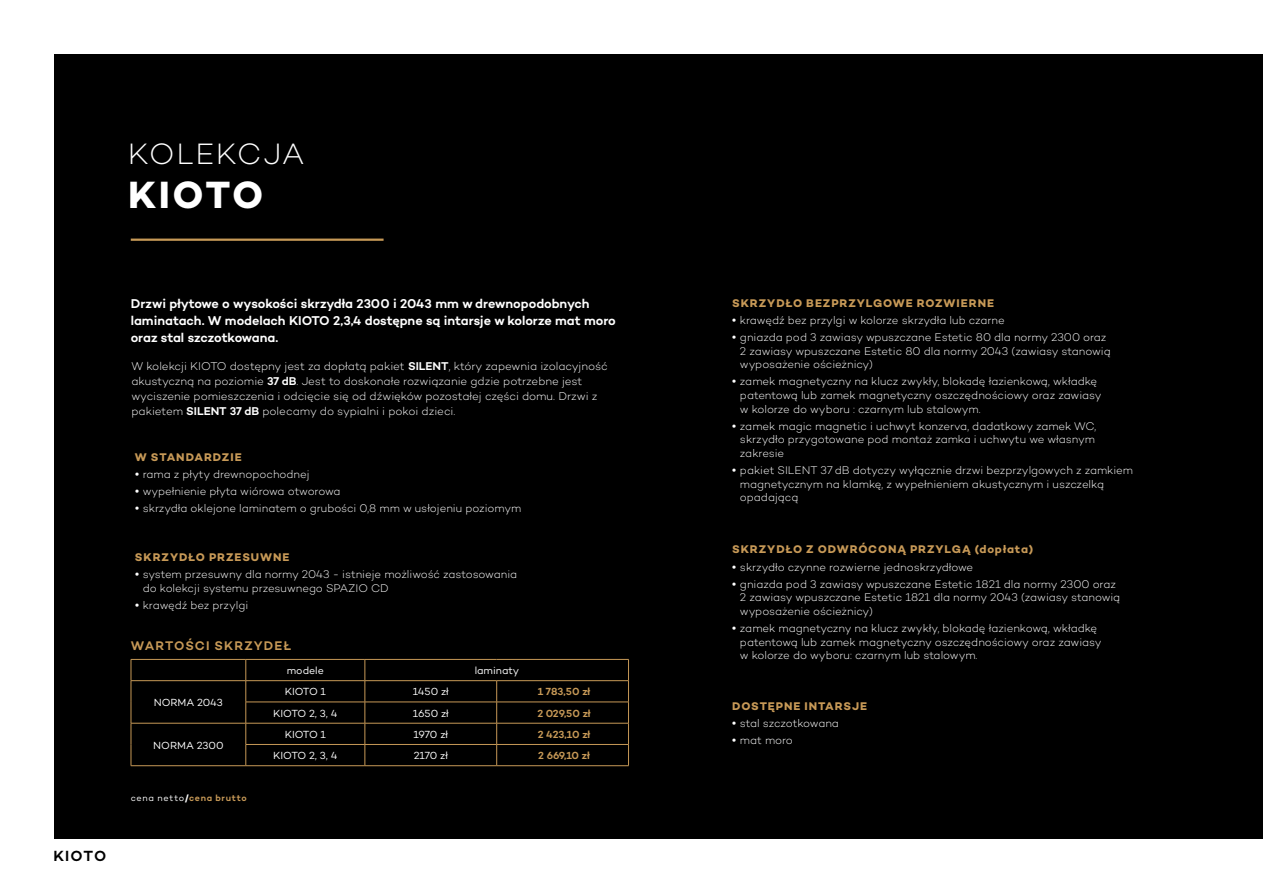
<style>
.page{position:relative;width:1263px;height:893px;background:#fff}
.page>*{position:absolute;margin:0;border:0;box-sizing:border-box;transform-origin:0 0}
.t1{font:700 38.7px "Campton";letter-spacing:.055em;color:#fff}
.t2{font:300 30px "Campton";letter-spacing:.04em;color:#fff}
.t3{font:600 15px "Campton";letter-spacing:.065em;color:#000}
.t4{font:600 13.05px/17px "Campton";letter-spacing:-.005em;color:#fff}
.t5{font:600 12.75px "Campton";letter-spacing:.085em;color:#c79957}
.t6{font:300 11.55px/15px "Campton";letter-spacing:-.005em;color:#fff}
.t7{font:300 11.25px/13.6px "Campton";letter-spacing:-.005em;color:#fff}
.t8{font:700 11.25px "Campton";letter-spacing:.08em;color:#c79957}
.t9{font:10.5px "Campton";color:#fff}
.t10{font:600 10.5px "Campton";color:#c79957}
.t11{font:600 9px "Campton";letter-spacing:.075em;color:#c79957}
.s1{font-weight:600}
.s2{font-family:"Futura PT";font-weight:500}
.s3{font-weight:400;color:#fff}
.s4{font-weight:700;color:#fff}
</style>
<div class="page">
<div style="left:54px;top:54px;width:1209px;height:785px;background:#000"></div>
<hr style="left:131px;top:239px;width:253px;height:2px;background:#c79957">
<hr style="left:131px;top:659px;width:115px;height:1px;background:#c79957">
<hr style="left:246px;top:659px;width:119px;height:1px;background:#c79957">
<hr style="left:365px;top:659px;width:132px;height:1px;background:#c79957">
<hr style="left:497px;top:659px;width:132px;height:1px;background:#c79957">
<hr style="left:131px;top:680px;width:115px;height:1px;background:#c79957">
<hr style="left:246px;top:680px;width:119px;height:1px;background:#c79957">
<hr style="left:365px;top:680px;width:132px;height:1px;background:#c79957">
<hr style="left:497px;top:680px;width:132px;height:1px;background:#c79957">
<hr style="left:246px;top:702px;width:119px;height:1px;background:#c79957">
<hr style="left:365px;top:702px;width:132px;height:1px;background:#c79957">
<hr style="left:497px;top:702px;width:132px;height:1px;background:#c79957">
<hr style="left:131px;top:723px;width:115px;height:1px;background:#c79957">
<hr style="left:246px;top:723px;width:119px;height:1px;background:#c79957">
<hr style="left:365px;top:723px;width:132px;height:1px;background:#c79957">
<hr style="left:497px;top:723px;width:132px;height:1px;background:#c79957">
<svg style="left:131px;top:660px;width:1px;height:105px"></svg>
<hr style="left:246px;top:744px;width:119px;height:1px;background:#c79957">
<svg style="left:246px;top:660px;width:1px;height:105px"></svg>
<hr style="left:365px;top:744px;width:132px;height:1px;background:#c79957">
<svg style="left:365px;top:660px;width:1px;height:105px"></svg>
<hr style="left:497px;top:744px;width:132px;height:1px;background:#c79957">
<svg style="left:496px;top:681px;width:1px;height:84px"></svg>
<svg style="left:628px;top:660px;width:1px;height:105px"></svg>
<hr style="left:131px;top:765px;width:115px;height:1px;background:#c79957">
<hr style="left:246px;top:765px;width:119px;height:1px;background:#c79957">
<hr style="left:365px;top:765px;width:132px;height:1px;background:#c79957">
<hr style="left:497px;top:765px;width:132px;height:1px;background:#c79957">
<h2 class="t2" style="left:128px;top:136px;width:178px">KOLEKCJA</h2>
<h1 class="t1" style="left:128px;top:170px;width:137px">KIOTO</h1>
<h3 class="t3" style="left:53px;top:846px;width:54px">KIOTO</h3>
<p class="t4" style="left:131px;top:295px;width:487px">Drzwi płytowe o wysokości skrzydła 2300 i 2043 mm w drewnopodobnych laminatach. W modelach KIOTO 2,3,4 dostępne są intarsje w kolorze mat moro oraz stal szczotkowana.</p>
<p class="t6" style="left:131px;top:358px;width:478px">W kolekcji KIOTO dostępny jest za dopłatą pakiet <span class="s1">SILENT</span>, który zapewnia izolacyjność akustyczną na poziomie <span class="s1">37 dB</span>. Jest to doskonałe rozwiązanie gdzie potrzebne jest wyciszenie pomieszczenia i odcięcie się od dźwięków pozostałej części domu. Drzwi z pakietem <span class="s1">SILENT 37 dB</span> polecamy do sypialni i pokoi dzieci.</p>
<p class="t8" style="left:135px;top:450px;width:108px">W STANDARDZIE</p>
<p class="t7" style="left:131px;top:467px;width:180px"><span class="s2">•</span>rama z płyty drewnopochodnej</p>
<p class="t7" style="left:131px;top:484px;width:211px"><span class="s2">•</span>wypełnienie płyta wiórowa otworowa</p>
<p class="t7" style="left:131px;top:502px;width:391px"><span class="s2">•</span>skrzydła oklejone laminatem o grubości 0,8 mm w usłojeniu poziomym</p>
<p class="t8" style="left:135px;top:550px;width:156px">SKRZYDŁO PRZESUWNE</p>
<p class="t7" style="left:143px;top:567px;width:376px;text-indent:-11px"><span class="s2">•</span>system przesuwny dla normy 2043 - istnieje możliwość zastosowania do kolekcji systemu przesuwnego SPAZIO CD</p>
<p class="t7" style="left:131px;top:598px;width:118px"><span class="s2">•</span>krawędź bez przylgi</p>
<p class="t5" style="left:131px;top:637px;width:162px">WARTOŚCI SKRZYDEŁ</p>
<p class="t9" style="left:287px;top:664px;width:38px">modele</p>
<p class="t9" style="left:475px;top:664px;width:46px">laminaty</p>
<p class="t9" style="left:154px;top:696px;width:71px">NORMA 2043</p>
<p class="t9" style="left:285px;top:685px;width:43px">KIOTO 1</p>
<p class="t9" style="left:413px;top:685px;width:38px">1450 zł</p>
<p class="t10" style="left:538px;top:685px;width:54px">1 783,50 zł</p>
<p class="t9" style="left:273px;top:706px;width:66px">KIOTO 2, 3, 4</p>
<p class="t9" style="left:413px;top:706px;width:38px">1650 zł</p>
<p class="t10" style="left:537px;top:706px;width:55px">2 029,50 zł</p>
<p class="t9" style="left:153px;top:738px;width:72px">NORMA 2300</p>
<p class="t11" style="left:131px;top:792px;width:118px"><span class="s3">cena netto</span><span class="s4">/</span>cena brutto</p>
<p class="t9" style="left:285px;top:728px;width:43px">KIOTO 1</p>
<p class="t9" style="left:414px;top:728px;width:36px">1970 zł</p>
<p class="t10" style="left:538px;top:728px;width:54px">2 423,10 zł</p>
<p class="t9" style="left:273px;top:749px;width:66px">KIOTO 2, 3, 4</p>
<p class="t9" style="left:414px;top:749px;width:36px">2170 zł</p>
<p class="t10" style="left:538px;top:749px;width:53px">2 669,10 zł</p>
<p class="t8" style="left:732px;top:296px;width:263px">SKRZYDŁO BEZPRZYLGOWE ROZWIERNE</p>
<p class="t7" style="left:729px;top:313px;width:278px"><span class="s2">•</span>krawędź bez przylgi w kolorze skrzydła lub czarne</p>
<p class="t7" style="left:740px;top:330px;width:372px;text-indent:-11px"><span class="s2">•</span>gniazda pod 3 zawiasy wpuszczane Estetic 80 dla normy 2300 oraz<br>2 zawiasy wpuszczane Estetic 80 dla normy 2043 (zawiasy stanowią wyposażenie ościeżnicy)</p>
<p class="t7" style="left:740px;top:375px;width:363px;text-indent:-11px"><span class="s2">•</span>zamek magnetyczny na klucz zwykły, blokadę łazienkową, wkładkę patentową lub zamek magnetyczny oszczędnościowy oraz zawiasy w kolorze do wyboru : czarnym lub stalowym.</p>
<p class="t7" style="left:740px;top:419px;width:358px;text-align:justify;text-indent:-11px"><span class="s2">•</span>zamek magic magnetic i uchwyt konzerva, dadatkowy zamek WC, skrzydło przygotowane pod montaż zamka i uchwytu we własnym zakresie</p>
<p class="t7" style="left:740px;top:463px;width:395px;text-indent:-11px"><span class="s2">•</span>pakiet SILENT 37 dB dotyczy wyłącznie drzwi bezprzylgowych z zamkiem magnetycznym na klamkę, z wypełnieniem akustycznym i uszczelką opadającą</p>
<p class="t8" style="left:732px;top:542px;width:302px">SKRZYDŁO Z ODWRÓCONĄ PRZYLGĄ (dopłata)</p>
<p class="t7" style="left:729px;top:560px;width:246px"><span class="s2">•</span>skrzydło czynne rozwierne jednoskrzydłowe</p>
<p class="t7" style="left:740px;top:577px;width:382px;text-indent:-11px"><span class="s2">•</span>gniazda pod 3 zawiasy wpuszczane Estetic 1821 dla normy 2300 oraz<br>2 zawiasy wpuszczane Estetic 1821 dla normy 2043 (zawiasy stanowią wyposażenie ościeżnicy)</p>
<p class="t7" style="left:740px;top:621px;width:363px;text-indent:-11px"><span class="s2">•</span>zamek magnetyczny na klucz zwykły, blokadę łazienkową, wkładkę patentową lub zamek magnetyczny oszczędnościowy oraz zawiasy w kolorze do wyboru: czarnym lub stalowym.</p>
<p class="t8" style="left:732px;top:699px;width:136px">DOSTĘPNE INTARSJE</p>
<p class="t7" style="left:729px;top:716px;width:112px"><span class="s2">•</span>stal szczotkowana</p>
<p class="t7" style="left:729px;top:733px;width:66px"><span class="s2">•</span>mat moro</p>
</div>
